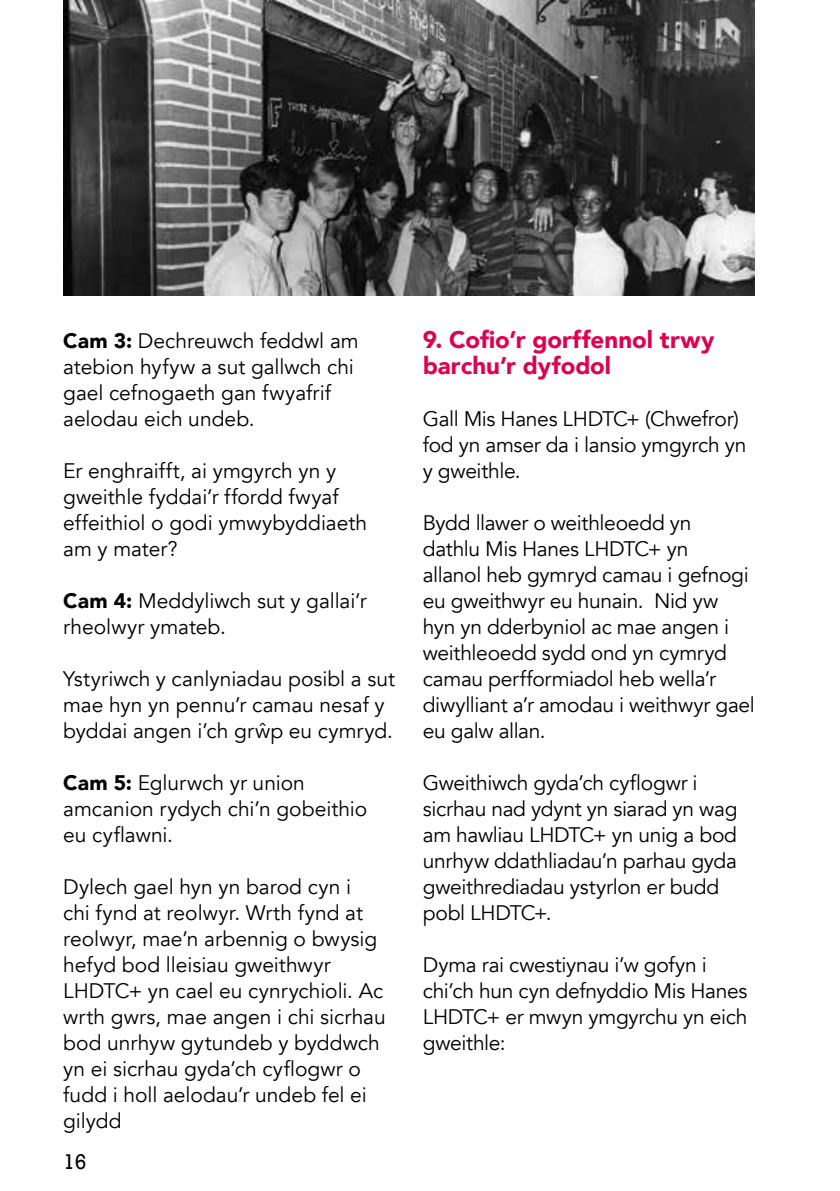
<style>
.page{position:relative;width:840px;height:1191px;background:#fff}
.page>*{position:absolute;margin:0;border:0;box-sizing:border-box;transform-origin:0 0}
.t1{font:900 24px/26px "Avenir";color:#dd004e}
.t2{font:21px/26px "Avenir";letter-spacing:-.005em;color:#000}
.t3{font:20px "Rockwell";color:#000}
.s1{font-weight:900}
</style>
<div class="page">
<img style="left:63px;top:0;width:691px;height:296px">
<p class="t2" style="left:63px;top:328px;width:297px"><span class="s1">Cam 3:</span> Dechreuwch feddwl am atebion hyfyw a sut gallwch chi gael cefnogaeth gan fwyafrif aelodau eich undeb.</p>
<p class="t2" style="left:63px;top:458px;width:305px">Er enghraifft, ai ymgyrch yn y gweithle fyddai’r ffordd fwyaf effeithiol o godi ymwybyddiaeth am y mater?</p>
<p class="t2" style="left:63px;top:588px;width:305px"><span class="s1">Cam 4:</span> Meddyliwch sut y gallai’r rheolwyr ymateb.</p>
<p class="t2" style="left:63px;top:666px;width:333px">Ystyriwch y canlyniadau posibl a sut mae hyn yn pennu’r camau nesaf y byddai angen i’ch grŵp eu cymryd.</p>
<p class="t2" style="left:63px;top:770px;width:305px"><span class="s1">Cam 5:</span> Eglurwch yr union amcanion rydych chi’n gobeithio eu cyflawni.</p>
<p class="t2" style="left:63px;top:874px;width:324px">Dylech gael hyn yn barod cyn i<br>chi fynd at reolwyr. Wrth fynd at reolwyr, mae’n arbennig o bwysig hefyd bod lleisiau gweithwyr<br>LHDTC+ yn cael eu cynrychioli. Ac wrth gwrs, mae angen i chi sicrhau bod unrhyw gytundeb y byddwch yn ei sicrhau gyda’ch cyflogwr o fudd i holl aelodau’r undeb fel ei gilydd</p>
<p class="t3" style="left:63px;top:1149px;width:25px">16</p>
<p class="t1" style="left:422px;top:326px;width:293px">9. Cofio’r gorffennol trwy barchu’r dyfodol</p>
<p class="t2" style="left:422px;top:406px;width:325px">Gall Mis Hanes LHDTC+ (Chwefror) fod yn amser da i lansio ymgyrch yn y gweithle.</p>
<p class="t2" style="left:422px;top:510px;width:333px">Bydd llawer o weithleoedd yn<br>dathlu Mis Hanes LHDTC+ yn<br>allanol heb gymryd camau i gefnogi eu gweithwyr eu hunain. Nid yw hyn yn dderbyniol ac mae angen i weithleoedd sydd ond yn cymryd camau perfformiadol heb wella’r diwylliant a’r amodau i weithwyr gael eu galw allan.</p>
<p class="t2" style="left:422px;top:770px;width:316px">Gweithiwch gyda’ch cyflogwr i sicrhau nad ydynt yn siarad yn wag am hawliau LHDTC+ yn unig a bod unrhyw ddathliadau’n parhau gyda gweithrediadau ystyrlon er budd pobl LHDTC+.</p>
<p class="t2" style="left:422px;top:952px;width:326px">Dyma rai cwestiynau i’w gofyn i chi’ch hun cyn defnyddio Mis Hanes<br>LHDTC+ er mwyn ymgyrchu yn eich gweithle:</p>
</div>
